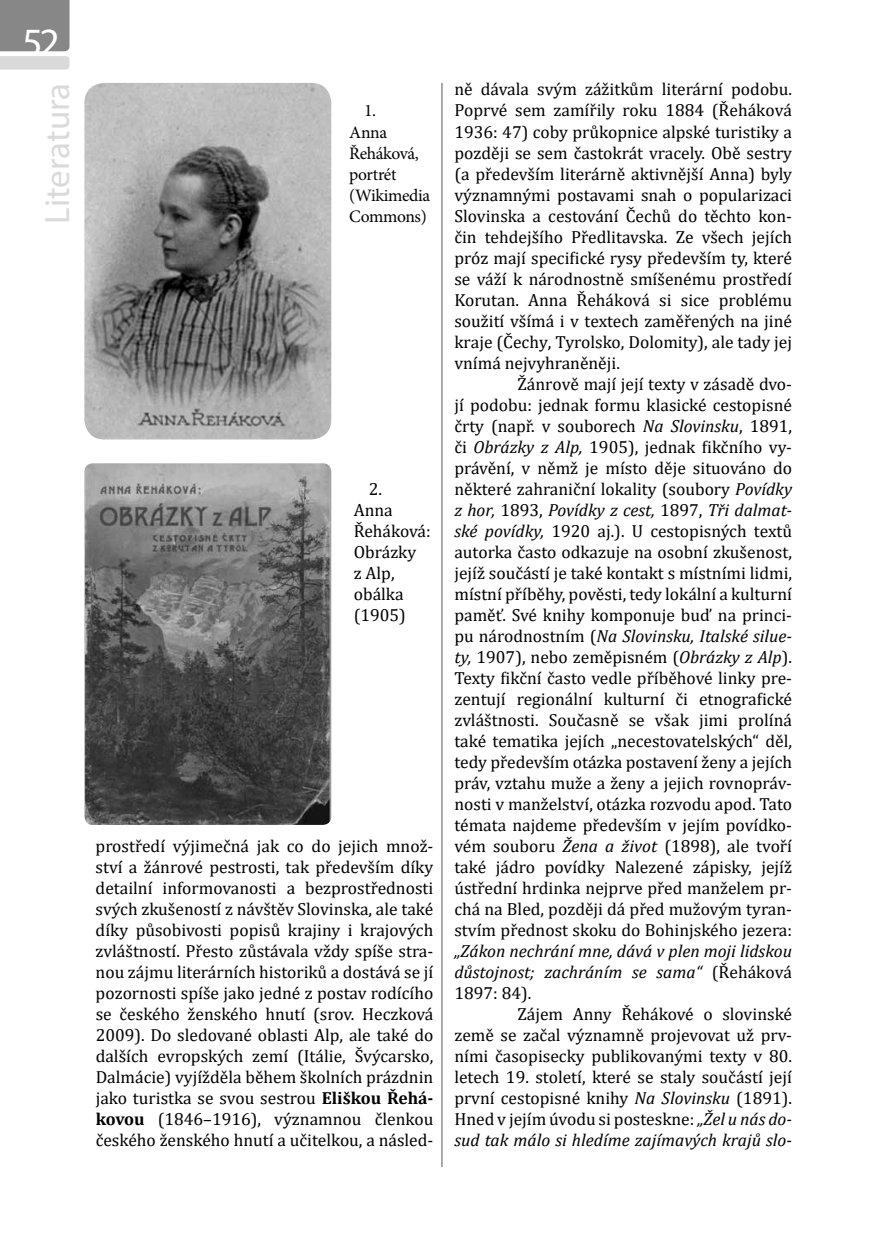
<style>
.page{position:relative;width:874px;height:1241px;background:#fff}
.page>*{position:absolute;margin:0;border:0;box-sizing:border-box;transform-origin:0 0}
.t1{font:40.25px "Myriad Pro";color:#fff}
.t2{font:35px "Myriad Pro";color:#dadada}
.t3{font:17.5px/21px "Cambria";color:#000;text-align:justify}
.t4{font:italic 17.5px/21px "Cambria";color:#000;text-align:justify}
.t5{font:17.5px/21px "Minion Pro";letter-spacing:-.02em;color:#000}
.s1{font-weight:700}
.s2{font-style:italic}
.s3{font-style:normal}
</style>
<div class="page">
<svg style="left:0;top:0;width:69px;height:70px"></svg>
<hr style="left:441px;top:83px;width:1px;height:1083px;background:#575756">
<img style="left:84px;top:83px;width:247px;height:356px">
<img style="left:84px;top:463px;width:247px;height:361px">
<h1 class="t1" style="left:22px;top:17px;width:39px">52</h1>
<h2 class="t2" style="left:36px;top:223px;width:142px;rotate:-90deg">Literatura</h2>
<p class="t5" style="left:349px;top:100px;width:82px;text-indent:15px">1.<br>Anna<br>Řeháková, portrét (Wikimedia<br>Commons)</p>
<p class="t3" style="left:353px;top:478px;width:78px;text-align:left;text-indent:15px">2.<br>Anna<br>Řeháková:<br>Obrázky<br>z Alp, obálka (1905)</p>
<p class="t3" style="left:95px;top:835px;width:339px">prostředí výjimečná jak co do jejich množ&shy;ství a žánrové pestrosti, tak především díky detailní informovanosti a bezprostřednosti svých zkušeností z návštěv Slovinska, ale také díky působivosti popisů krajiny i krajových zvláštností. Přesto zůstávala vždy spíše stra&shy;nou zájmu literárních historiků a dostává se jí pozornosti spíše jako jedné z postav rodícího se českého ženského hnutí (srov. Heczková 2009). Do sledované oblasti Alp, ale také do dalších evropských zemí (Itálie, Švýcarsko, Dalmácie) vyjížděla během školních prázdnin jako turistka se svou sestrou <span class="s1">Eliškou Řehá&shy;kovou</span> (1846–1916), významnou členkou českého ženského hnutí a učitelkou, a násled-</p>
<p class="t3" style="left:454px;top:79px;width:339px">ně dávala svým zážitkům literární podobu.<br>Poprvé sem zamířily roku 1884 (Řeháková 1936: 47) coby průkopnice alpské turistiky a později se sem častokrát vracely. Obě sestry (a především literárně aktivnější Anna) byly významnými postavami snah o popularizaci Slovinska a cestování Čechů do těchto kon&shy;čin tehdejšího Předlitavska. Ze všech jejích próz mají specifické rysy především ty, které se váží k národnostně smíšenému prostředí Korutan. Anna Řeháková si sice problému soužití všímá i v textech zaměřených na jiné kraje (Čechy, Tyrolsko, Dolomity), ale tady jej vnímá nejvyhraněněji.</p>
<p class="t3" style="left:454px;top:373px;width:339px;text-indent:63px">Žánrově mají její texty v zásadě dvo&shy;jí podobu: jednak formu klasické cestopisné črty (např. v souborech <span class="s2">Na Slovinsku</span>, 1891, či <span class="s2">Obrázky z Alp,</span> 1905), jednak fikčního vy&shy;právění, v němž je místo děje situováno do některé zahraniční lokality (soubory <span class="s2">Povídky z hor,</span> 1893, <span class="s2">Povídky z cest,</span> 1897, <span class="s2">Tři dalmat&shy;ské povídky,</span> 1920 aj.). U cestopisných textů autorka často odkazuje na osobní zkušenost, jejíž součástí je také kontakt s místními lidmi, místní příběhy, pověsti, tedy lokální a kulturní paměť. Své knihy komponuje buď na princi&shy;pu národnostním (<span class="s2">Na Slovinsku, Italské silue&shy;ty,</span> 1907), nebo zeměpisném (<span class="s2">Obrázky z Alp</span>).<br>Texty fikční často vedle příběhové linky pre&shy;zentují regionální kulturní či etnografické zvláštnosti. Současně se však jimi prolíná také tematika jejích „necestovatelských“ děl, tedy především otázka postavení ženy a jejích práv, vztahu muže a ženy a jejich rovnopráv&shy;nosti v manželství, otázka rozvodu apod. Tato témata najdeme především v jejím povídko&shy;vém souboru <span class="s2">Žena a život</span> (1898), ale tvoří také jádro povídky Nalezené zápisky, jejíž ústřední hrdinka nejprve před manželem pr&shy;chá na Bled, později dá před mužovým tyran&shy;stvím přednost skoku do Bohinjského jezera:</p>
<p class="t4" style="left:454px;top:939px;width:339px">„Zákon nechrání mne, dává v plen moji lidskou důstojnost; zachráním se sama“ <span class="s3">(Řeháková 1897: 84).</span></p>
<p class="t3" style="left:454px;top:1003px;width:339px;text-indent:63px">Zájem Anny Řehákové o slovinské země se začal významně projevovat už prv&shy;ními časopisecky publikovanými texty v 80. letech 19. století, které se staly součástí její první cestopisné knihy <span class="s2">Na Slovinsku</span> (1891).<br>Hned v jejím úvodu si posteskne: <span class="s2">„Žel u nás do&shy;sud tak málo si hledíme zajímavých krajů slo-</span></p>
</div>
